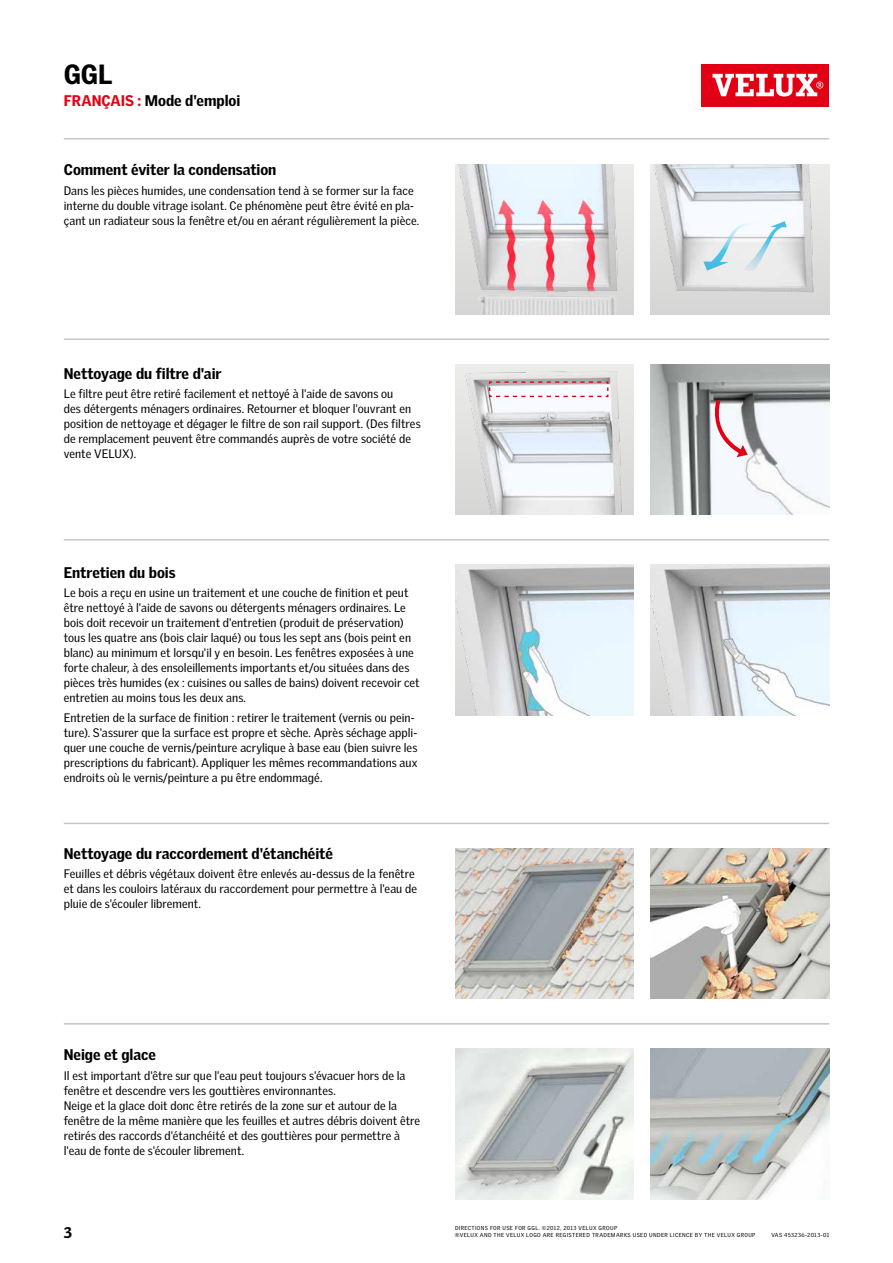
<style>
.page{position:relative;width:893px;height:1263px;background:#fff}
.page>*{position:absolute;margin:0;border:0;box-sizing:border-box;transform-origin:0 0}
.t1{font:900 27px "Velux Gothic";color:#000}
.t2{font:900 15px "Velux Gothic";letter-spacing:-.005em;color:#000}
.t3{font:12px/15px "Velux Gothic";letter-spacing:.005em;color:#000}
.t4{font:5.7px "Velux Gothic";letter-spacing:.06em;color:#000}
.s1{color:#e20015}
</style>
<div class="page">
<div style="left:702px;top:64px;width:127px;height:42px;background:#e20015"></div>
<svg style="left:712px;top:74px;width:111px;height:23px"></svg>
<img style="left:651px;top:164px;width:178px;height:150px">
<svg style="left:703px;top:221px;width:84px;height:50px"></svg>
<img style="left:455px;top:164px;width:179px;height:150px">
<img style="left:455px;top:364px;width:179px;height:151px">
<svg style="left:488px;top:381px;width:121px;height:17px"></svg>
<img style="left:651px;top:364px;width:178px;height:151px">
<svg style="left:706px;top:400px;width:42px;height:57px"></svg>
<img style="left:455px;top:565px;width:179px;height:150px">
<img style="left:651px;top:565px;width:178px;height:150px">
<img style="left:455px;top:848px;width:179px;height:151px">
<img style="left:651px;top:848px;width:178px;height:151px">
<img style="left:651px;top:1049px;width:178px;height:150px">
<img style="left:455px;top:1049px;width:179px;height:150px">
<img style="left:571px;top:1105px;width:83px;height:95px">
<hr style="left:64px;top:823px;width:765px;height:1px;background:#c5c6c4">
<hr style="left:64px;top:1023px;width:765px;height:1px;background:#c5c6c4">
<hr style="left:64px;top:338px;width:765px;height:2px;background:#c5c6c4">
<hr style="left:64px;top:539px;width:765px;height:2px;background:#c5c6c4">
<hr style="left:64px;top:138px;width:765px;height:2px;background:#c5c6c4">
<h1 class="t1" style="left:64px;top:57px;width:50px">GGL</h1>
<p class="t2" style="left:64px;top:91px;width:178px"><span class="s1">FRANÇAIS :</span> Mode d'emploi</p>
<p class="t2" style="left:64px;top:160px;width:214px">Comment éviter la condensation</p>
<p class="t3" style="left:64px;top:183px;width:357px">Dans les pièces humides, une condensation tend à se former sur la face interne du double vitrage isolant. Ce phénomène peut être évité en pla&shy;çant un radiateur sous la fenêtre et/ou en aérant régulièrement la pièce.</p>
<p class="t2" style="left:64px;top:364px;width:159px">Nettoyage du filtre d'air</p>
<p class="t3" style="left:64px;top:386px;width:358px">Le filtre peut être retiré facilement et nettoyé à l'aide de savons ou<br>des détergents ménagers ordinaires. Retourner et bloquer l'ouvrant en position de nettoyage et dégager le filtre de son rail support. (Des filtres de remplacement peuvent être commandés auprès de votre société de vente VELUX).</p>
<p class="t2" style="left:64px;top:563px;width:113px">Entretien du bois</p>
<p class="t3" style="left:64px;top:585px;width:357px">Le bois a reçu en usine un traitement et une couche de finition et peut être nettoyé à l'aide de savons ou détergents ménagers ordinaires. Le bois doit recevoir un traitement d'entretien (produit de préservation) tous les quatre ans (bois clair laqué) ou tous les sept ans (bois peint en blanc) au minimum et lorsqu'il y en besoin. Les fenêtres exposées à une forte chaleur, à des ensoleillements importants et/ou situées dans des pièces très humides (ex : cuisines ou salles de bains) doivent recevoir cet entretien au moins tous les deux ans.</p>
<p class="t3" style="left:64px;top:710px;width:355px">Entretien de la surface de finition : retirer le traitement (vernis ou pein&shy;ture). S'assurer que la surface est propre et sèche. Après séchage appli&shy;quer une couche de vernis/peinture acrylique à base eau (bien suivre les prescriptions du fabricant). Appliquer les mêmes recommandations aux endroits où le vernis/peinture a pu être endommagé.</p>
<p class="t2" style="left:64px;top:844px;width:271px">Nettoyage du raccordement d'étanchéité</p>
<p class="t3" style="left:64px;top:866px;width:355px">Feuilles et débris végétaux doivent être enlevés au-dessus de la fenêtre et dans les couloirs latéraux du raccordement pour permettre à l'eau de pluie de s'écouler librement.</p>
<p class="t2" style="left:64px;top:1045px;width:94px">Neige et glace</p>
<p class="t3" style="left:64px;top:1068px;width:358px">Il est important d'être sur que l'eau peut toujours s'évacuer hors de la fenêtre et descendre vers les gouttières environnantes.<br>Neige et la glace doit donc être retirés de la zone sur et autour de la fenêtre de la même manière que les feuilles et autres débris doivent être retirés des raccords d'étanchéité et des gouttières pour permettre à l'eau de fonte de s'écouler librement.</p>
<p class="t2" style="left:64px;top:1222px;width:10px">3</p>
<p class="t4" style="left:455px;top:1224px;width:65px">DIRECTIONS FOR USE for</p>
<p class="t4" style="left:528px;top:1224px;width:80px">GgL. ©2012, 2013 VELUX Grou</p>
<p class="t4" style="left:614px;top:1224px;width:5px">p</p>
<p class="t4" style="left:455px;top:1232px;width:76px">®VELUX and the VELUX logo</p>
<p class="t4" style="left:543px;top:1232px;width:18px">are registered</p>
<p class="t4" style="left:592px;top:1232px;width:46px">trademarks used</p>
<p class="t4" style="left:649px;top:1232px;width:5px">under</p>
<p class="t4" style="left:670px;top:1232px;width:5px">licence</p>
<p class="t4" style="left:695px;top:1232px;width:51px">by the VELUX Grou</p>
<p class="t4" style="left:752px;top:1232px;width:5px">p</p>
<p class="t4" style="left:771px;top:1232px;width:59px">VAS 453236-2013-01</p>
</div>
